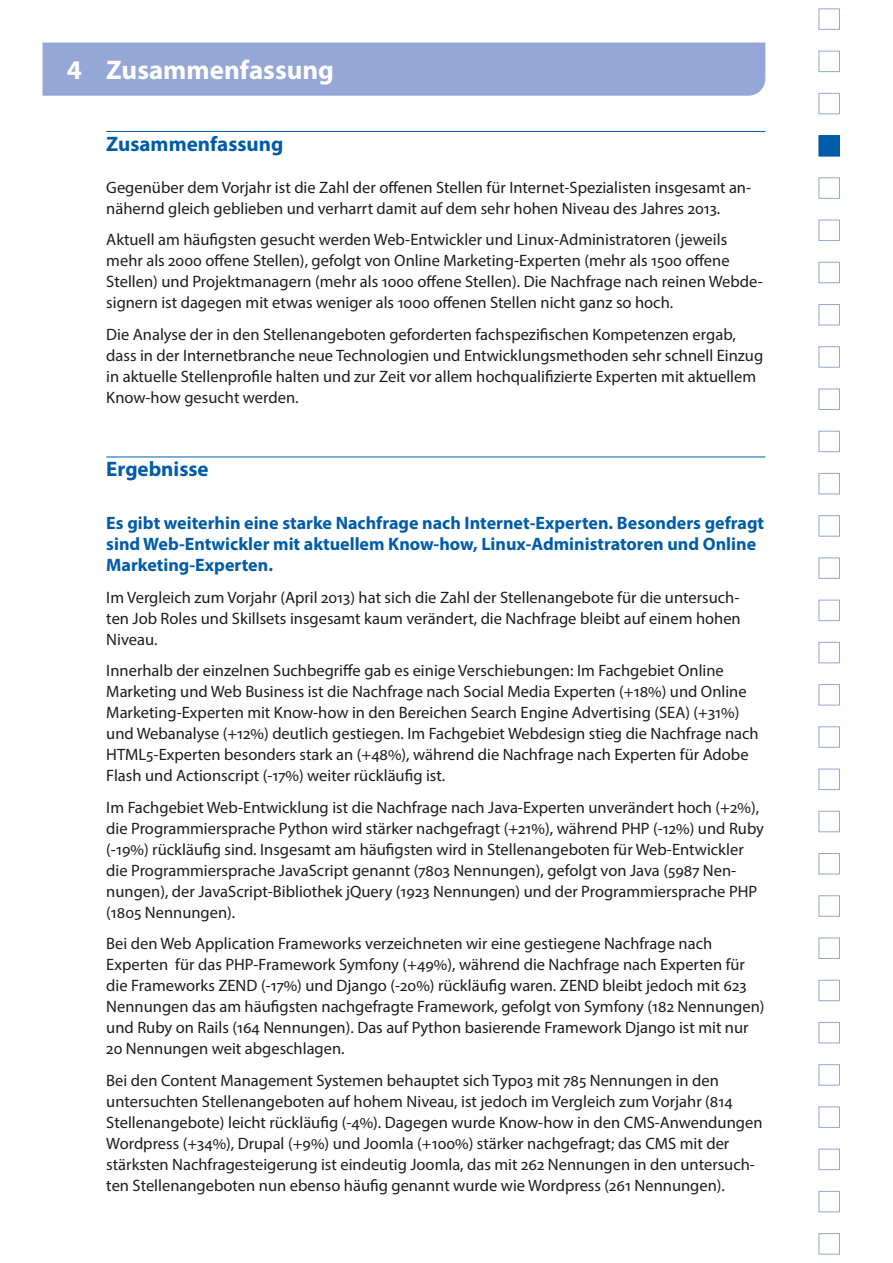
<style>
.page{position:relative;width:893px;height:1263px;background:#fff}
.page>*{position:absolute;margin:0;border:0;box-sizing:border-box;transform-origin:0 0}
.t1{font:700 27px "Myriad Pro";color:#fff}
.t2{font:700 21px "Myriad Pro";color:#005ca9}
.t3{font:700 18px/21px "Myriad Pro";color:#005ca9}
.t4{font:16.5px/21px "Myriad Pro";color:#1d1d1b}
</style>
<div class="page">
<div style="left:43px;top:43px;width:722px;height:53px;background:#95a7d6"></div>
<div style="left:819px;top:135px;width:21px;height:21px;background:#005ca9"></div>
<div style="left:819px;top:93px;width:21px;height:21px;background:#fff;border:1px solid #95a7d6"></div>
<div style="left:819px;top:51px;width:21px;height:21px;background:#fff;border:1px solid #95a7d6"></div>
<div style="left:819px;top:9px;width:21px;height:21px;background:#fff;border:1px solid #95a7d6"></div>
<div style="left:819px;top:177px;width:21px;height:22px;background:#fff;border:1px solid #95a7d6"></div>
<div style="left:819px;top:220px;width:21px;height:21px;background:#fff;border:1px solid #95a7d6"></div>
<div style="left:819px;top:262px;width:21px;height:21px;background:#fff;border:1px solid #95a7d6"></div>
<div style="left:819px;top:304px;width:21px;height:21px;background:#fff;border:1px solid #95a7d6"></div>
<div style="left:819px;top:346px;width:21px;height:22px;background:#fff;border:1px solid #95a7d6"></div>
<div style="left:819px;top:389px;width:21px;height:21px;background:#fff;border:1px solid #95a7d6"></div>
<div style="left:819px;top:431px;width:21px;height:21px;background:#fff;border:1px solid #95a7d6"></div>
<div style="left:819px;top:473px;width:21px;height:21px;background:#fff;border:1px solid #95a7d6"></div>
<div style="left:819px;top:515px;width:21px;height:21px;background:#fff;border:1px solid #95a7d6"></div>
<div style="left:819px;top:557px;width:21px;height:22px;background:#fff;border:1px solid #95a7d6"></div>
<div style="left:819px;top:600px;width:21px;height:21px;background:#fff;border:1px solid #95a7d6"></div>
<div style="left:819px;top:642px;width:21px;height:21px;background:#fff;border:1px solid #95a7d6"></div>
<div style="left:819px;top:684px;width:21px;height:21px;background:#fff;border:1px solid #95a7d6"></div>
<div style="left:819px;top:726px;width:21px;height:22px;background:#fff;border:1px solid #95a7d6"></div>
<div style="left:819px;top:769px;width:21px;height:21px;background:#fff;border:1px solid #95a7d6"></div>
<div style="left:819px;top:811px;width:21px;height:21px;background:#fff;border:1px solid #95a7d6"></div>
<div style="left:819px;top:853px;width:21px;height:21px;background:#fff;border:1px solid #95a7d6"></div>
<div style="left:819px;top:895px;width:21px;height:22px;background:#fff;border:1px solid #95a7d6"></div>
<div style="left:819px;top:937px;width:21px;height:22px;background:#fff;border:1px solid #95a7d6"></div>
<div style="left:819px;top:980px;width:21px;height:21px;background:#fff;border:1px solid #95a7d6"></div>
<div style="left:819px;top:1022px;width:21px;height:21px;background:#fff;border:1px solid #95a7d6"></div>
<div style="left:819px;top:1064px;width:21px;height:21px;background:#fff;border:1px solid #95a7d6"></div>
<div style="left:819px;top:1106px;width:21px;height:22px;background:#fff;border:1px solid #95a7d6"></div>
<div style="left:819px;top:1149px;width:21px;height:21px;background:#fff;border:1px solid #95a7d6"></div>
<div style="left:819px;top:1191px;width:21px;height:21px;background:#fff;border:1px solid #95a7d6"></div>
<div style="left:819px;top:1233px;width:21px;height:21px;background:#fff;border:1px solid #95a7d6"></div>
<hr style="left:106px;top:131px;width:659px;height:1px;background:#005ca9">
<hr style="left:106px;top:457px;width:659px;height:1px;background:#005ca9">
<h1 class="t1" style="left:67px;top:53px;width:269px">4 Zusammenfassung</h1>
<p class="t2" style="left:106px;top:130px;width:179px">Zusammenfassung</p>
<p class="t4" style="left:106px;top:177px;width:646px">Gegenüber dem Vorjahr ist die Zahl der offenen Stellen für Internet-Spezialisten insgesamt an&shy;nähernd gleich geblieben und verharrt damit auf dem sehr hohen Niveau des Jahres 2013.</p>
<p class="t4" style="left:106px;top:229px;width:658px">Aktuell am häufigsten gesucht werden Web-Entwickler und Linux-Administratoren (jeweils mehr als 2000 offene Stellen), gefolgt von Online Marketing-Experten (mehr als 1500 offene Stellen) und Projektmanagern (mehr als 1000 offene Stellen). Die Nachfrage nach reinen Webde&shy;signern ist dagegen mit etwas weniger als 1000 offenen Stellen nicht ganz so hoch.</p>
<p class="t4" style="left:106px;top:324px;width:658px">Die Analyse der in den Stellenangeboten geforderten fachspezifischen Kompetenzen ergab, dass in der Internetbranche neue Technologien und Entwicklungsmethoden sehr schnell Einzug in aktuelle Stellenprofile halten und zur Zeit vor allem hochqualifizierte Experten mit aktuellem Know-how gesucht werden.</p>
<p class="t2" style="left:106px;top:456px;width:104px">Ergebnisse</p>
<p class="t3" style="left:106px;top:512px;width:659px">Es gibt weiterhin eine starke Nachfrage nach Internet-Experten. Besonders gefragt sind Web-Entwickler mit aktuellem Know-how, Linux-Administratoren und Online<br>Marketing-Experten.</p>
<p class="t4" style="left:106px;top:586px;width:636px;text-align:justify">Im Vergleich zum Vorjahr (April 2013) hat sich die Zahl der Stellenangebote für die untersuch&shy;ten Job Roles und Skillsets insgesamt kaum verändert, die Nachfrage bleibt auf einem hohen Niveau.</p>
<p class="t4" style="left:106px;top:660px;width:654px">Innerhalb der einzelnen Suchbegriffe gab es einige Verschiebungen: Im Fachgebiet Online Marketing und Web Business ist die Nachfrage nach Social Media Experten (+18%) und Online Marketing-Experten mit Know-how in den Bereichen Search Engine Advertising (SEA) (+31%) und Webanalyse (+12%) deutlich gestiegen. Im Fachgebiet Webdesign stieg die Nachfrage nach HTML5-Experten besonders stark an (+48%), während die Nachfrage nach Experten für Adobe Flash und Actionscript (-17%) weiter rückläufig ist.</p>
<p class="t4" style="left:106px;top:796px;width:659px">Im Fachgebiet Web-Entwicklung ist die Nachfrage nach Java-Experten unverändert hoch (+2%), die Programmiersprache Python wird stärker nachgefragt (+21%), während PHP (-12%) und Ruby (-19%) rückläufig sind. Insgesamt am häufigsten wird in Stellenangeboten für Web-Entwickler die Programmiersprache JavaScript genannt (7803 Nennungen), gefolgt von Java (5987 Nen&shy;nungen), der JavaScript-Bibliothek jQuery (1923 Nennungen) und der Programmiersprache PHP (1805 Nennungen).</p>
<p class="t4" style="left:106px;top:933px;width:660px">Bei den Web Application Frameworks verzeichneten wir eine gestiegene Nachfrage nach Experten für das PHP-Framework Symfony (+49%), während die Nachfrage nach Experten für die Frameworks ZEND (-17%) und Django (-20%) rückläufig waren. ZEND bleibt jedoch mit 623<br>Nennungen das am häufigsten nachgefragte Framework, gefolgt von Symfony (182 Nennungen) und Ruby on Rails (164 Nennungen). Das auf Python basierende Framework Django ist mit nur 20 Nennungen weit abgeschlagen.</p>
<p class="t4" style="left:106px;top:1069px;width:658px">Bei den Content Management Systemen behauptet sich Typo3 mit 785 Nennungen in den untersuchten Stellenangeboten auf hohem Niveau, ist jedoch im Vergleich zum Vorjahr (814<br>Stellenangebote) leicht rückläufig (-4%). Dagegen wurde Know-how in den CMS-Anwendungen Wordpress (+34%), Drupal (+9%) und Joomla (+100%) stärker nachgefragt; das CMS mit der stärksten Nachfragesteigerung ist eindeutig Joomla, das mit 262 Nennungen in den untersuch&shy;ten Stellenangeboten nun ebenso häufig genannt wurde wie Wordpress (261 Nennungen).</p>
</div>
